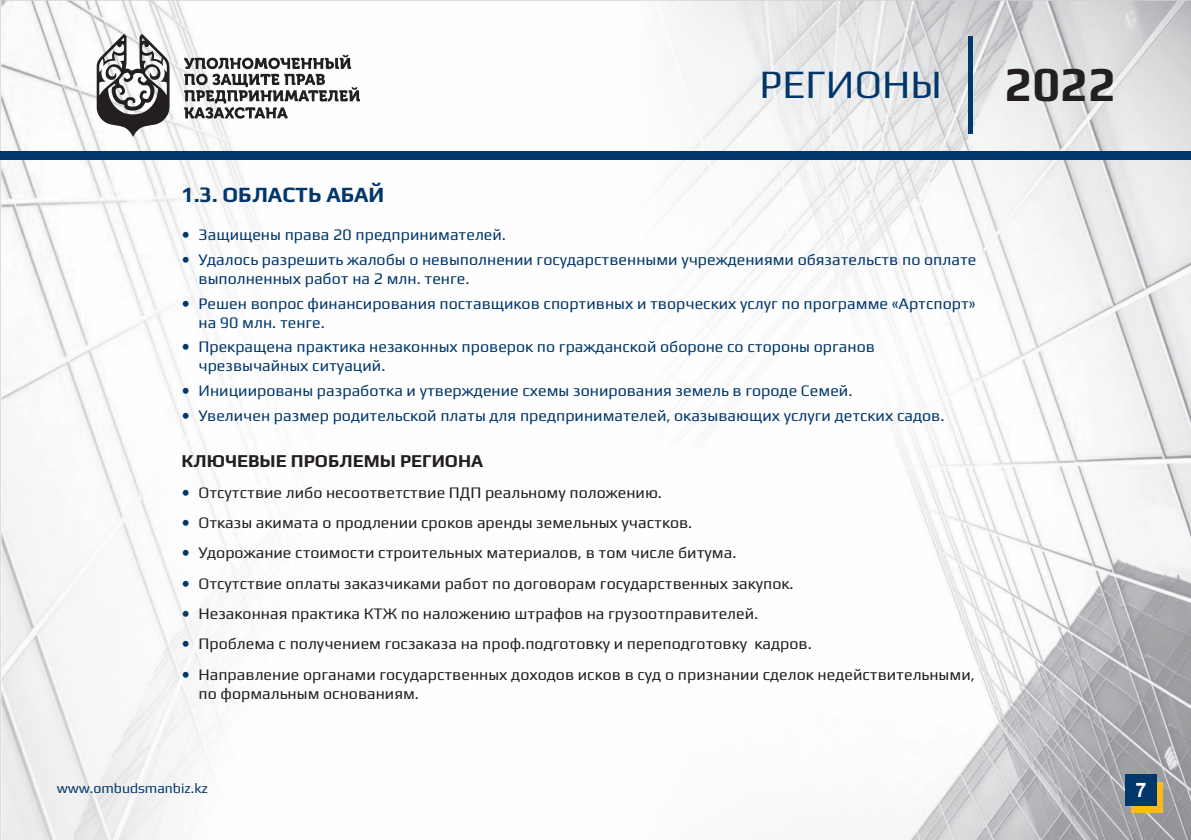
<style>
.page{position:relative;width:1191px;height:840px;background:#fff}
.page>*{position:absolute;margin:0;border:0;box-sizing:border-box;transform-origin:0 0}
.t1{font:700 48px "Play";color:#231f20}
.t2{font:40px "Play";color:#01376b}
.t3{font:700 21.6px "Play";color:#01376b}
.t4{font:700 20px "Arial";color:#fff}
.t5{font:700 18px "Play";color:#231f20}
.t6{font:16px/19px "Play";color:#01376b}
.t7{font:16px/19px "Play";color:#231f20}
.t8{font:14px "Play";color:#01376b}
.s1{font-size:18px}
.s2{font-size:18px;color:#01376b}
</style>
<div class="page">
<img style="left:0;top:0;width:1191px;height:839px">
<div style="left:0;top:151px;width:1191px;height:9px;background:#01376b"></div>
<hr style="left:968px;top:37px;width:4px;height:97px;background:#01376b">
<svg style="left:1131px;top:781px;width:31px;height:31px"></svg>
<div style="left:1125px;top:774px;width:31px;height:31px;background:#01376b"></div>
<svg style="left:97px;top:34px;width:72px;height:103px"></svg>
<svg style="left:184px;top:55px;width:176px;height:66px"></svg>
<h2 class="t2" style="left:759px;top:57px;width:184px">РЕГИОНЫ</h2>
<h1 class="t1" style="left:1004px;top:50px;width:113px">2022</h1>
<h3 class="t3" style="left:181px;top:179px;width:204px">1.3. ОБЛАСТЬ АБАЙ</h3>
<p class="t6" style="left:181px;top:224px;width:326px"><span class="s1">•</span> Защищены права 20 предпринимателей.</p>
<p class="t6" style="left:198px;top:249px;width:779px;text-indent:-17px"><span class="s1">•</span> Удалось разрешить жалобы о невыполнении государственными учреждениями обязательств по оплате выполненных работ на 2 млн. тенге.</p>
<p class="t6" style="left:198px;top:292px;width:779px;text-indent:-17px"><span class="s1">•</span> Решен вопрос финансирования поставщиков спортивных и творческих услуг по программе «Артспорт» на 90 млн. тенге.</p>
<p class="t6" style="left:198px;top:336px;width:678px;text-indent:-17px"><span class="s1">•</span> Прекращена практика незаконных проверок по гражданской обороне со стороны органов чрезвычайных ситуаций.</p>
<p class="t6" style="left:181px;top:380px;width:672px"><span class="s1">•</span> Инициированы разработка и утверждение схемы зонирования земель в городе Семей.</p>
<p class="t6" style="left:181px;top:404px;width:764px"><span class="s1">•</span> Увеличен размер родительской платы для предпринимателей, оказывающих услуги детских садов.</p>
<p class="t5" style="left:181px;top:448px;width:303px">КЛЮЧЕВЫЕ ПРОБЛЕМЫ РЕГИОНА</p>
<p class="t7" style="left:181px;top:481px;width:482px"><span class="s2">•</span> Отсутствие либо несоответствие ПДП реальному положению.</p>
<p class="t7" style="left:181px;top:511px;width:512px"><span class="s2">•</span> Отказы акимата о продлении сроков аренды земельных участков.</p>
<p class="t7" style="left:181px;top:542px;width:556px"><span class="s2">•</span> Удорожание стоимости строительных материалов, в том числе битума.</p>
<p class="t7" style="left:181px;top:572px;width:614px"><span class="s2">•</span> Отсутствие оплаты заказчиками работ по договорам государственных закупок.</p>
<p class="t7" style="left:181px;top:602px;width:578px"><span class="s2">•</span> Незаконная практика КТЖ по наложению штрафов на грузоотправителей.</p>
<p class="t7" style="left:181px;top:633px;width:632px"><span class="s2">•</span> Проблема с получением госзаказа на проф.подготовку и переподготовку кадров.</p>
<p class="t7" style="left:198px;top:663px;width:778px;text-indent:-17px"><span class="s2">•</span> Направление органами государственных доходов исков в суд о признании сделок недействительными, по формальным основаниям.</p>
<p class="t8" style="left:57px;top:778px;width:153px">www.ombudsmanbiz.kz</p>
<p class="t4" style="left:1135px;top:775px;width:13px">7</p>
</div>
